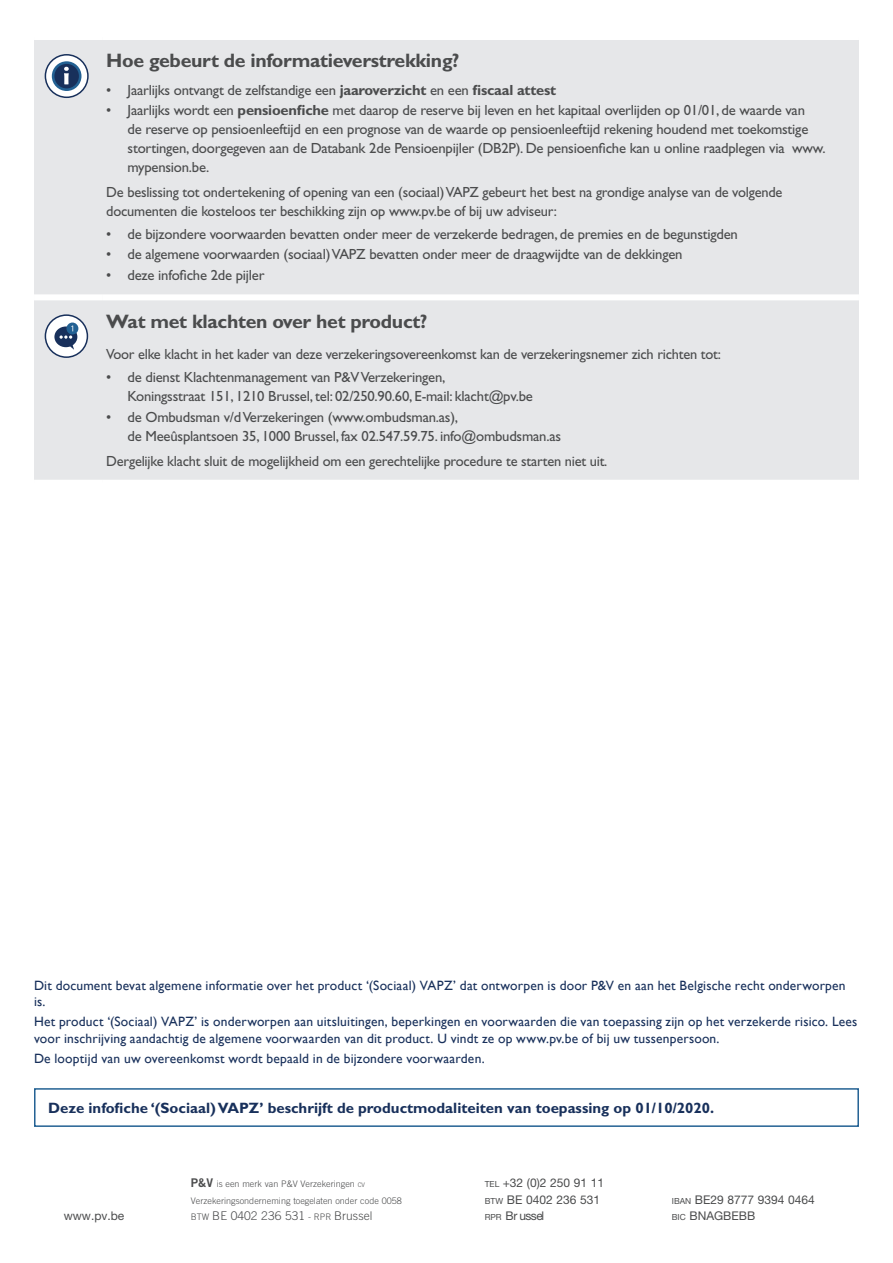
<style>
.page{position:relative;width:893px;height:1263px;background:#fff}
.page>*{position:absolute;margin:0;border:0;box-sizing:border-box;transform-origin:0 0}
.t1{font:700 19.5px "Gill Sans Std";letter-spacing:-.015em;color:#4b4c4d}
.t2{font:700 15px "Gill Sans Std";color:#18305b}
.t3{font:14.7px/18.8px "Gill Sans Std";letter-spacing:-.015em;color:#4b4c4d}
.t4{font:13.5px/16.2px "Gill Sans";letter-spacing:.015em;color:#18305b}
.t5{font:12px/16.5px "Helvetica Neue LT Std";color:#4b4c4d}
.t6{font:300 12px "Trade Gothic LT Std";letter-spacing:.005em;color:#4b4c4d}
.t7{font:300 9px/16.5px "Trade Gothic LT Std";letter-spacing:.005em;color:#4b4c4d}
.s1{font-weight:700}
.s2{font-family:"Trade Gothic LT Std Bd 2";font-weight:400;font-size:12px}
.s3{font-size:6.3px}
.s4{font-size:9px}
.s5{font-size:8.4px}
</style>
<div class="page">
<div style="left:34px;top:1088px;width:825px;height:39px;border:2px solid #236193"></div>
<div style="left:34px;top:40px;width:825px;height:440px;background:#e6e7e9"></div>
<div style="left:102px;top:294px;width:757px;height:6px;background:#fff"></div>
<div style="left:34px;top:294px;width:68px;height:6px;background:#fff"></div>
<svg style="left:45px;top:54px;width:44px;height:44px"></svg>
<svg style="left:45px;top:314px;width:43px;height:44px"></svg>
<h1 class="t1" style="left:106px;top:49px;width:355px">Hoe gebeurt de informatieverstrekking?</h1>
<p class="t3" style="left:106px;top:80px;width:451px">• Jaarlijks ontvangt de zelfstandige een <span class="s1">jaaroverzicht</span> en een <span class="s1">fiscaal attest</span></p>
<p class="t3" style="left:128px;top:101px;width:699px;text-indent:-21px">• Jaarlijks wordt een <span class="s1">pensioenfiche</span> met daarop de reserve bij leven en het kapitaal overlijden op 01/01, de waarde van<br>de reserve op pensioenleeftijd en een prognose van de waarde op pensioenleeftijd rekening houdend met toekomstige stortingen, doorgegeven aan de Databank 2de Pensioenpijler (DB2P). De pensioenfiche kan u online raadplegen via www. mypension.be.</p>
<p class="t3" style="left:106px;top:183px;width:678px">De beslissing tot ondertekening of opening van een (sociaal) VAPZ gebeurt het best na grondige analyse van de volgende documenten die kosteloos ter beschikking zijn op www.pv.be of bij uw adviseur:</p>
<p class="t3" style="left:106px;top:224px;width:633px">• de bijzondere voorwaarden bevatten onder meer de verzekerde bedragen, de premies en de begunstigden</p>
<p class="t3" style="left:106px;top:245px;width:578px">• de algemene voorwaarden (sociaal) VAPZ bevatten onder meer de draagwijdte van de dekkingen</p>
<p class="t3" style="left:106px;top:266px;width:160px">• deze infofiche 2de pijler</p>
<h1 class="t1" style="left:106px;top:310px;width:323px">Wat met klachten over het product?</h1>
<p class="t3" style="left:106px;top:345px;width:616px">Voor elke klacht in het kader van deze verzekeringsovereenkomst kan de verzekeringsnemer zich richten tot:</p>
<p class="t3" style="left:128px;top:368px;width:407px;text-indent:-21px">• de dienst Klachtenmanagement van P&amp;V Verzekeringen,<br>Koningsstraat 151, 1210 Brussel, tel: 02/250.90.60, E-mail: klacht@pv.be</p>
<p class="t3" style="left:128px;top:408px;width:435px;text-indent:-21px">• de Ombudsman v/d Verzekeringen (www.ombudsman.as),<br>de Meeûsplantsoen 35, 1000 Brussel, fax 02.547.59.75. info@ombudsman.as</p>
<p class="t3" style="left:106px;top:451px;width:503px">Dergelijke klacht sluit de mogelijkheid om een gerechtelijke procedure te starten niet uit.</p>
<p class="t4" style="left:34px;top:977px;width:813px">Dit document bevat algemene informatie over het product ‘(Sociaal) VAPZ’ dat ontworpen is door P&amp;V en aan het Belgische recht onderworpen is.</p>
<p class="t4" style="left:34px;top:1014px;width:825px">Het product ‘(Sociaal) VAPZ’ is onderworpen aan uitsluitingen, beperkingen en voorwaarden die van toepassing zijn op het verzekerde risico. Lees voor inschrijving aandachtig de algemene voorwaarden van dit product. U vindt ze op www.pv.be of bij uw tussenpersoon.</p>
<p class="t4" style="left:34px;top:1051px;width:452px">De looptijd van uw overeenkomst wordt bepaald in de bijzondere voorwaarden.</p>
<p class="t2" style="left:48px;top:1099px;width:667px">Deze infofiche ‘(Sociaal) VAPZ’ beschrijft de productmodaliteiten van toepassing op 01/10/2020.</p>
<p class="t7" style="left:191px;top:1176px;width:212px"><span class="s2">P&amp;V</span> is een merk van P&amp;V Verzekeringen <span class="s3">cv<br></span>Verzekeringsonderneming toegelaten onder code 0058</p>
<p class="t6" style="left:191px;top:1209px;width:183px"><span class="s4">BTW</span> BE 0402 236 531 <span class="s4">- RPR</span> Brussel</p>
<p class="t5" style="left:485px;top:1175px;width:121px"><span class="s5">TEL</span> +32 (0)2 250 91 11<br><span class="s5">BTW</span> BE 0402 236 531</p>
<p class="t5" style="left:64px;top:1208px;width:62px">www.pv.be</p>
<p class="t5" style="left:485px;top:1208px;width:61px"><span class="s5">RPR</span> Br ussel</p>
<p class="t5" style="left:672px;top:1191px;width:145px"><span class="s5">IBAN</span> BE29 8777 9394 0464<br><span class="s5">BIC</span> BNAGBEBB</p>
</div>
